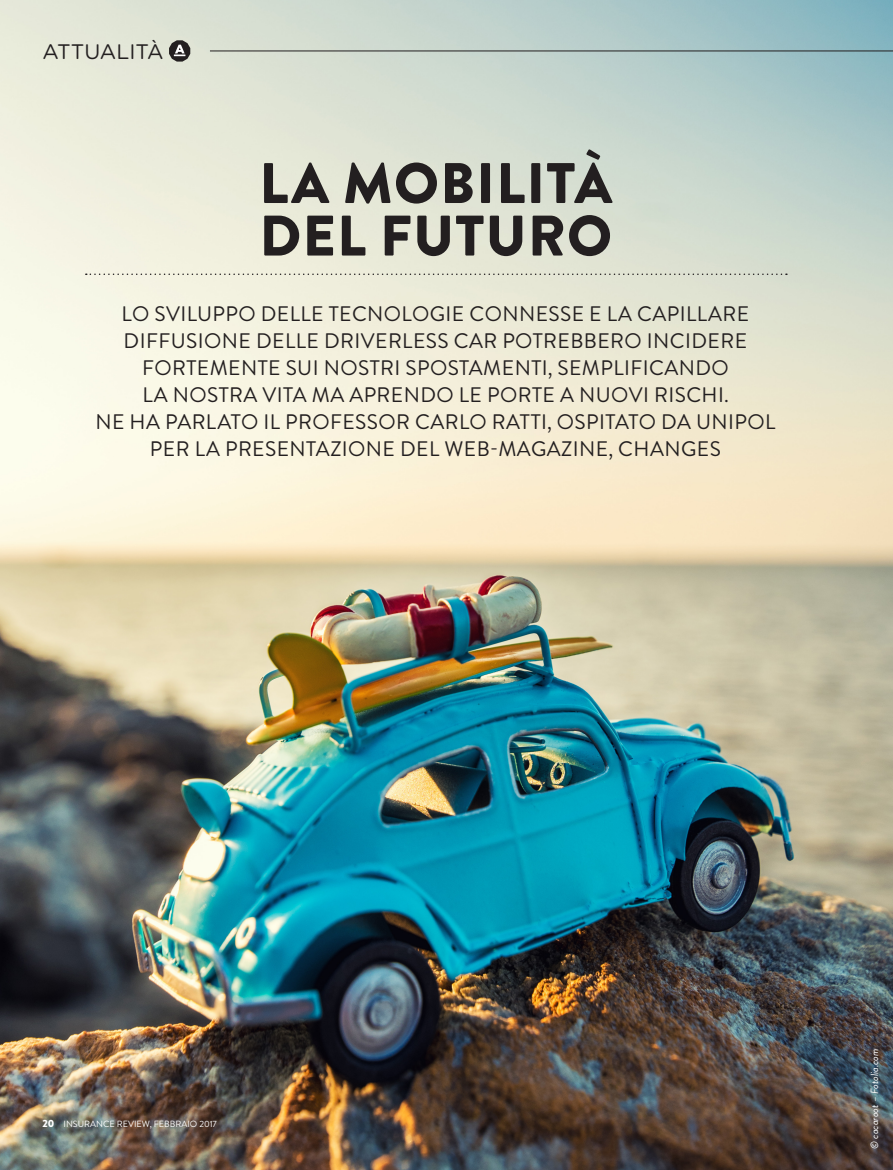
<style>
.page{position:relative;width:893px;height:1170px;background:#fff}
.page>*{position:absolute;margin:0;border:0;box-sizing:border-box;transform-origin:0 0}
.t1{font:900 57px "Brandon Grotesque";letter-spacing:.02em;color:#231f20}
.t2{font:21px/27px "Brandon Grotesque";letter-spacing:.02em;color:#231f20;text-align:center}
.t3{font:21px "Gotham Rounded";color:#231f20}
.t4{font:italic 10.5px "Brandon Grotesque";color:#fff}
.t5{font:9px "Brandon Grotesque";color:#fff}
.s1{font-weight:900;font-size:10.5px}
</style>
<div class="page">
<img style="left:0;top:0;width:893px;height:1169px">
<svg style="left:169px;top:40px;width:21px;height:22px"></svg>
<svg style="left:86px;top:273px;width:701px;height:2px"></svg>
<hr style="left:210px;top:51px;width:683px;height:1px;background:#231f20">
<p class="t3" style="left:43px;top:37px;width:123px">ATTUALITÀ</p>
<p class="t1" style="left:259px;top:143px;width:354px">LA MOBILITÀ</p>
<p class="t1" style="left:259px;top:195px;width:354px">DEL FUTURO</p>
<p class="t2" style="left:122px;top:300px;width:629px">LO SVILUPPO DELLE TECNOLOGIE CONNESSE E LA CAPILLARE<br>DIFFUSIONE DELLE DRIVERLESS CAR POTREBBERO INCIDERE<br>FORTEMENTE SUI NOSTRI SPOSTAMENTI, SEMPLIFICANDO</p>
<p class="t2" style="left:142px;top:381px;width:588px">LA NOSTRA VITA MA APRENDO LE PORTE A NUOVI RISCHI.</p>
<p class="t2" style="left:95px;top:408px;width:682px">NE HA PARLATO IL PROFESSOR CARLO RATTI, OSPITATO DA UNIPOL<br>PER LA PRESENTAZIONE DEL WEB-MAGAZINE, CHANGES</p>
<p class="t5" style="left:43px;top:1117px;width:176px"><span class="s1">20</span> INSURANCE REVIEW, FEBBRAIO 2017</p>
<p class="t4" style="left:867px;top:1148px;width:101px;rotate:-90deg">© cacaroot – Fotolia.com</p>
</div>
